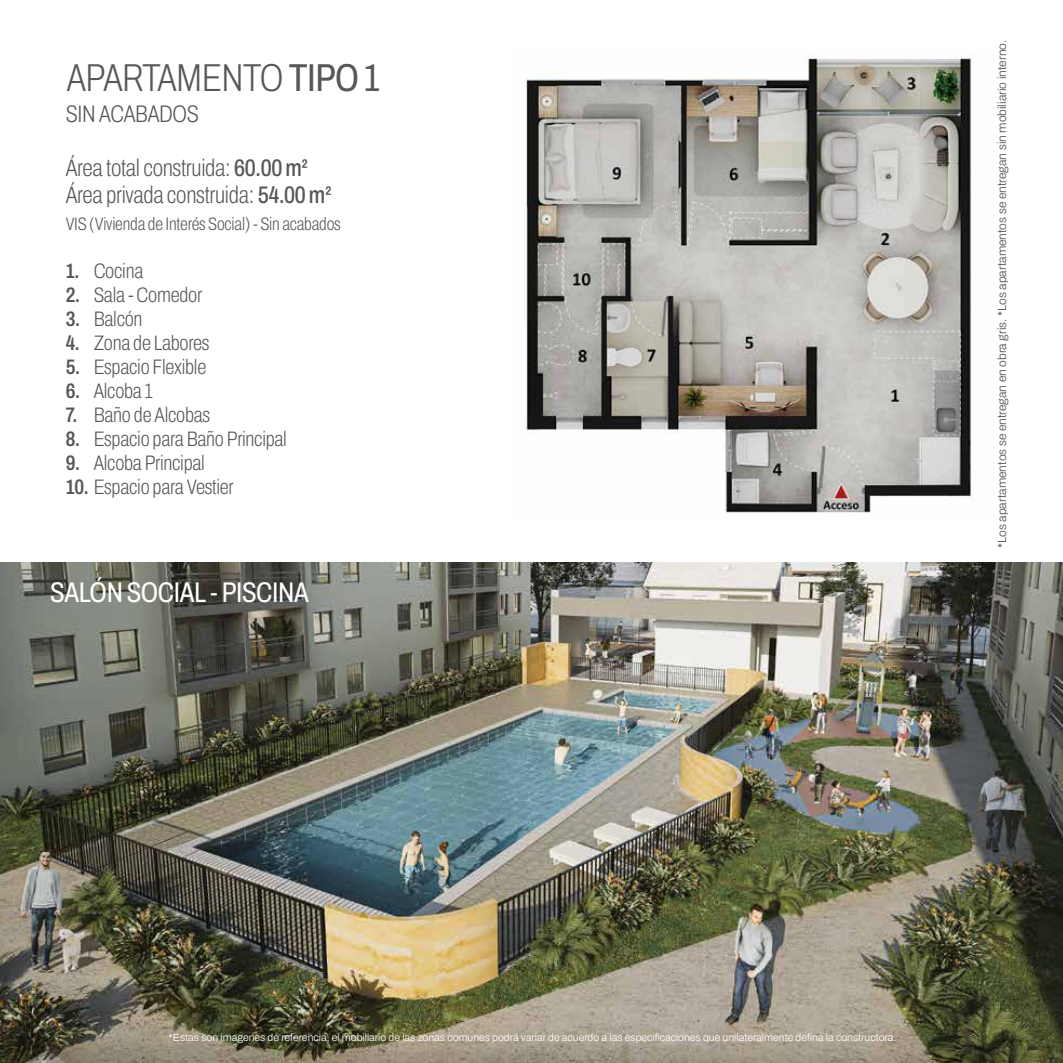
<style>
.page{position:relative;width:1063px;height:1063px;background:#fff}
.page>*{position:absolute;margin:0;border:0;box-sizing:border-box;transform-origin:0 0}
.t1{font:200 39px "Archivo Condensed";letter-spacing:-.01em;color:#575756}
.t2{font:28.5px "Archivo Condensed";letter-spacing:-.01em;color:#fff}
.t3{font:200 24px/27px "Archivo Condensed";letter-spacing:-.01em;color:#575756}
.t4{font:200 21px "Archivo Condensed";letter-spacing:-.01em;color:#575756}
.t5{font:200 18px "Archivo Condensed";letter-spacing:-.01em;color:#575756}
.t6{font:300 12px "Archivo";color:#575756}
.t7{font:300 10.5px "Archivo";color:#fff}
.s1{font-weight:400}
.s2{font-weight:500}
.s3{font-weight:600}
</style>
<div class="page">
<img style="left:526px;top:57px;width:448px;height:456px">
<img style="left:0;top:562px;width:1063px;height:501px">
<h1 class="t1" style="left:67px;top:49px;width:315px">APARTAMENTO <span class="s1">TIPO 1</span></h1>
<p class="t3" style="left:66px;top:100px;width:135px">SIN ACABADOS</p>
<p class="t3" style="left:66px;top:154px;width:267px">Área total construida: <span class="s2">60.00 m2<br></span>Área privada construida: <span class="s2">54.00 m2</span></p>
<p class="t5" style="left:66px;top:210px;width:277px">VIS (Vivienda de Interés Social) - Sin acabados</p>
<p class="t4" style="left:66px;top:255px;width:79px"><span class="s3">1.</span> Cocina</p>
<p class="t4" style="left:66px;top:279px;width:138px"><span class="s3">2.</span> Sala - Comedor</p>
<p class="t4" style="left:66px;top:303px;width:78px"><span class="s3">3.</span> Balcón</p>
<p class="t4" style="left:66px;top:327px;width:145px"><span class="s3">4.</span> Zona de Labores</p>
<p class="t4" style="left:66px;top:351px;width:142px"><span class="s3">5.</span> Espacio Flexible</p>
<p class="t4" style="left:66px;top:375px;width:89px"><span class="s3">6.</span> Alcoba 1</p>
<p class="t4" style="left:66px;top:399px;width:146px"><span class="s3">7.</span> Baño de Alcobas</p>
<p class="t4" style="left:66px;top:423px;width:223px"><span class="s3">8.</span> Espacio para Baño Principal</p>
<p class="t4" style="left:66px;top:447px;width:141px"><span class="s3">9.</span> Alcoba Principal</p>
<p class="t4" style="left:66px;top:471px;width:169px"><span class="s3">10.</span> Espacio para Vestier</p>
<h2 class="t2" style="left:50px;top:571px;width:260px">SALÓN SOCIAL - PISCINA</h2>
<p class="t6" style="left:993px;top:548px;width:510px;rotate:-90deg">*Los apartamentos se entregan en obra gris. *Los apartamentos se entregan sin mobiliario interno.</p>
<p class="t7" style="left:169px;top:1030px;width:729px">*Estas son imagenes de referencia, el mobiliario de las zonas comunes podrá variar de acuerdo a las especificaciones que unilateralmente defina la constructora.</p>
</div>
